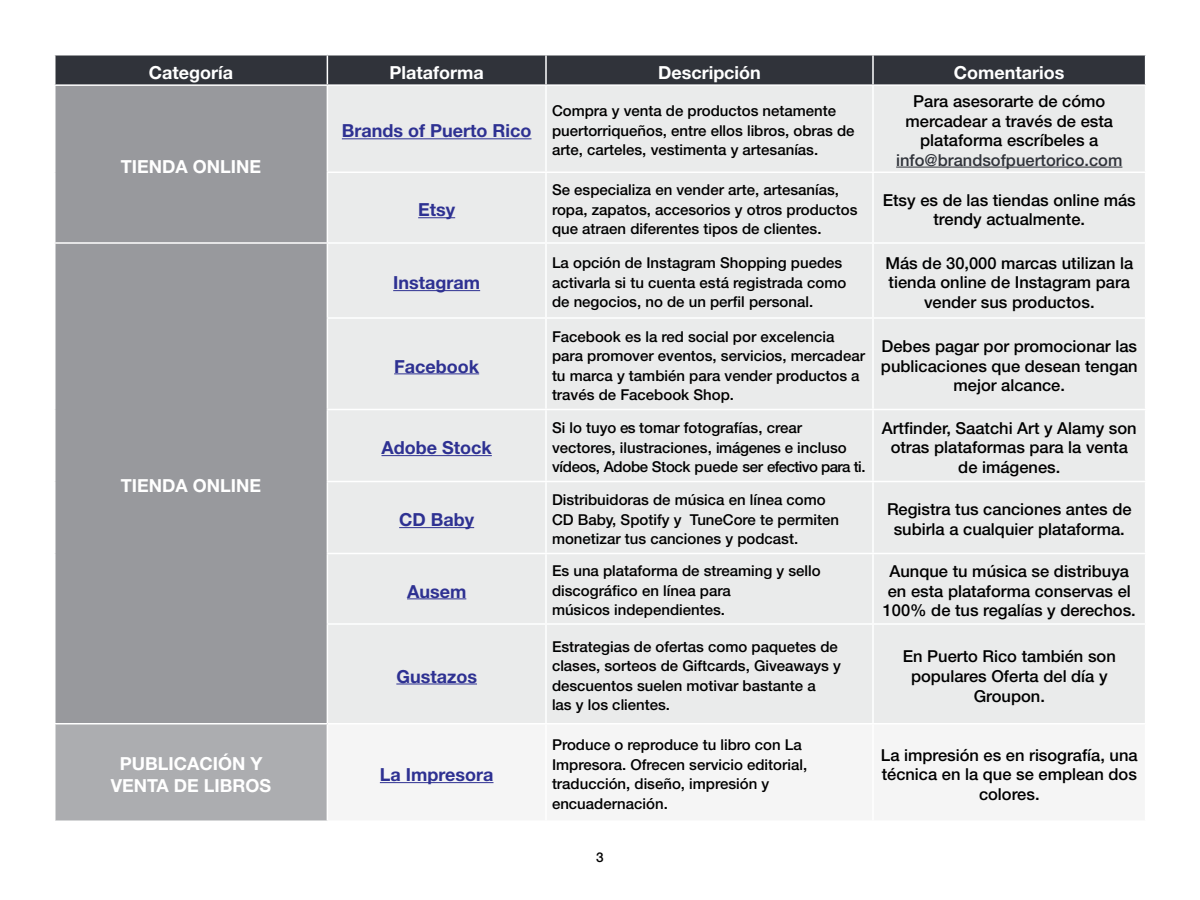
<style>
.page{position:relative;width:1200px;height:900px;background:#fff}
.page>*{position:absolute;margin:0;border:0;box-sizing:border-box;transform-origin:0 0}
.t1{font:700 18px/21.6px "Helvetica Neue";color:#fff;text-align:center}
.t2{font:700 18px "Helvetica Neue";color:#2e3192}
.t3{font:500 16.5px/19.8px "Helvetica Neue";color:#000;text-align:center}
.t4{font:500 16.5px "Helvetica Neue";color:#30333a}
.t5{font:500 15px/19.5px "Helvetica Neue";color:#000}
.t6{font:500 13.5px "Helvetica Neue";color:#000}
</style>
<div class="page">
<div style="left:56px;top:86px;width:271px;height:637px;background:#98999d"></div>
<div style="left:328px;top:86px;width:817px;height:637px;background:#eaebeb"></div>
<div style="left:55px;top:724px;width:272px;height:97px;background:#acadb0"></div>
<hr style="left:54px;top:242px;width:273px;height:2px;background:#fff">
<hr style="left:545px;top:86px;width:2px;height:86px;background:#fff">
<hr style="left:872px;top:86px;width:2px;height:86px;background:#fff">
<hr style="left:327px;top:172px;width:219px;height:1px;background:#fff">
<hr style="left:546px;top:172px;width:327px;height:1px;background:#fff">
<hr style="left:545px;top:173px;width:2px;height:69px;background:#fff">
<hr style="left:873px;top:172px;width:273px;height:1px;background:#fff">
<hr style="left:872px;top:173px;width:2px;height:69px;background:#fff">
<hr style="left:327px;top:242px;width:219px;height:2px;background:#fff">
<hr style="left:546px;top:242px;width:327px;height:2px;background:#fff">
<hr style="left:545px;top:244px;width:2px;height:73px;background:#fff">
<hr style="left:873px;top:242px;width:273px;height:2px;background:#fff">
<hr style="left:872px;top:244px;width:2px;height:73px;background:#fff">
<hr style="left:327px;top:317px;width:219px;height:2px;background:#fff">
<hr style="left:546px;top:317px;width:327px;height:2px;background:#fff">
<hr style="left:545px;top:319px;width:2px;height:90px;background:#fff">
<hr style="left:873px;top:317px;width:273px;height:2px;background:#fff">
<hr style="left:872px;top:319px;width:2px;height:90px;background:#fff">
<hr style="left:327px;top:409px;width:219px;height:1px;background:#fff">
<hr style="left:546px;top:409px;width:327px;height:1px;background:#fff">
<hr style="left:545px;top:410px;width:2px;height:71px;background:#fff">
<hr style="left:873px;top:409px;width:273px;height:1px;background:#fff">
<hr style="left:872px;top:410px;width:2px;height:71px;background:#fff">
<hr style="left:327px;top:481px;width:219px;height:1px;background:#fff">
<hr style="left:546px;top:481px;width:327px;height:1px;background:#fff">
<hr style="left:545px;top:482px;width:2px;height:71px;background:#fff">
<hr style="left:873px;top:481px;width:273px;height:1px;background:#fff">
<hr style="left:872px;top:482px;width:2px;height:71px;background:#fff">
<hr style="left:327px;top:553px;width:219px;height:1px;background:#fff">
<hr style="left:546px;top:553px;width:327px;height:1px;background:#fff">
<hr style="left:545px;top:554px;width:2px;height:69px;background:#fff">
<hr style="left:873px;top:553px;width:273px;height:1px;background:#fff">
<hr style="left:872px;top:554px;width:2px;height:69px;background:#fff">
<hr style="left:327px;top:623px;width:219px;height:2px;background:#fff">
<hr style="left:546px;top:623px;width:327px;height:2px;background:#fff">
<hr style="left:545px;top:625px;width:2px;height:98px;background:#fff">
<hr style="left:873px;top:623px;width:273px;height:2px;background:#fff">
<hr style="left:872px;top:625px;width:2px;height:98px;background:#fff">
<hr style="left:54px;top:724px;width:2px;height:96px;background:#fff">
<hr style="left:54px;top:820px;width:273px;height:2px;background:#fff">
<div style="left:55px;top:55px;width:1091px;height:29px;background:#30333a"></div>
<hr style="left:342px;top:138px;width:190px;height:1px;background:#2e3192">
<hr style="left:896px;top:167px;width:226px;height:1px;background:#30333a">
<hr style="left:418px;top:217px;width:37px;height:1px;background:#2e3192">
<hr style="left:393px;top:290px;width:87px;height:1px;background:#2e3192">
<hr style="left:394px;top:373px;width:85px;height:1px;background:#2e3192">
<hr style="left:382px;top:455px;width:110px;height:1px;background:#2e3192">
<hr style="left:399px;top:527px;width:75px;height:1px;background:#2e3192">
<hr style="left:407px;top:598px;width:59px;height:1px;background:#2e3192">
<hr style="left:396px;top:684px;width:81px;height:1px;background:#2e3192">
<hr style="left:380px;top:782px;width:114px;height:1px;background:#2e3192">
<p class="t1" style="left:149px;top:62px;width:86px">Categoría</p>
<p class="t1" style="left:390px;top:62px;width:96px">Plataforma</p>
<p class="t1" style="left:658px;top:62px;width:104px">Descripción</p>
<p class="t1" style="left:954px;top:62px;width:112px">Comentarios</p>
<p class="t1" style="left:121px;top:156px;width:142px">TIENDA ONLINE</p>
<p class="t1" style="left:121px;top:475px;width:142px">TIENDA ONLINE</p>
<p class="t1" style="left:111px;top:754px;width:162px">PUBLICACIÓN Y<br>VENTA DE LIBROS</p>
<p class="t2" style="left:342px;top:117px;width:191px">Brands of Puerto Rico</p>
<p class="t2" style="left:418px;top:196px;width:39px">Etsy</p>
<p class="t2" style="left:393px;top:269px;width:88px">Instagram</p>
<p class="t2" style="left:394px;top:352px;width:86px">Facebook</p>
<p class="t2" style="left:382px;top:434px;width:112px">Adobe Stock</p>
<p class="t2" style="left:399px;top:506px;width:77px">CD Baby</p>
<p class="t2" style="left:407px;top:577px;width:61px">Ausem</p>
<p class="t2" style="left:396px;top:662px;width:82px">Gustazos</p>
<p class="t2" style="left:380px;top:761px;width:115px">La Impresora</p>
<p class="t5" style="left:552px;top:101px;width:304px">Compra y venta de productos netamente puertorriqueños, entre ellos libros, obras de arte, carteles, vestimenta y artesanías.</p>
<p class="t3" style="left:906px;top:90px;width:209px">Para asesorarte de cómo mercadear a través de esta plataforma escríbeles a</p>
<p class="t4" style="left:896px;top:147px;width:228px">info@brandsofpuertorico.com</p>
<p class="t5" style="left:552px;top:180px;width:307px">Se especializa en vender arte, artesanías, ropa, zapatos, accesorios y otros productos que atraen diferentes tipos de clientes.</p>
<p class="t3" style="left:883px;top:189px;width:255px">Etsy es de las tiendas online más trendy actualmente.</p>
<p class="t5" style="left:552px;top:252px;width:296px">La opción de Instagram Shopping puedes activarla si tu cuenta está registrada como de negocios, no de un perfil personal.</p>
<p class="t3" style="left:885px;top:252px;width:249px">Más de 30,000 marcas utilizan la tienda online de Instagram para vender sus productos.</p>
<p class="t5" style="left:552px;top:326px;width:314px">Facebook es la red social por excelencia para promover eventos, servicios, mercadear tu marca y también para vender productos a través de Facebook Shop.</p>
<p class="t3" style="left:881px;top:335px;width:258px">Debes pagar por promocionar las publicaciones que desean tengan mejor alcance.</p>
<p class="t5" style="left:552px;top:417px;width:315px">Si lo tuyo es tomar fotografías, crear vectores, ilustraciones, imágenes e incluso vídeos, Adobe Stock puede ser efectivo para ti.</p>
<p class="t3" style="left:882px;top:417px;width:256px">Artfinder, Saatchi Art y Alamy son otras plataformas para la venta de imágenes.</p>
<p class="t5" style="left:552px;top:489px;width:289px">Distribuidoras de música en línea como<br>CD Baby, Spotify y TuneCore te permiten monetizar tus canciones y podcast.</p>
<p class="t3" style="left:887px;top:499px;width:246px">Registra tus canciones antes de subirla a cualquier plataforma.</p>
<p class="t5" style="left:552px;top:561px;width:270px">Es una plataforma de streaming y sello discográfico en línea para<br>músicos independientes.</p>
<p class="t3" style="left:883px;top:560px;width:255px">Aunque tu música se distribuya en esta plataforma conservas el<br>100% de tus regalías y derechos.</p>
<p class="t5" style="left:552px;top:636px;width:291px">Estrategias de ofertas como paquetes de clases, sorteos de Giftcards, Giveaways y descuentos suelen motivar bastante a<br>las y los clientes.</p>
<p class="t3" style="left:903px;top:645px;width:215px">En Puerto Rico también son populares Oferta del día y<br>Groupon.</p>
<p class="t5" style="left:552px;top:735px;width:257px">Produce o reproduce tu libro con La<br>Impresora. Ofrecen servicio editorial, traducción, diseño, impresión y encuadernación.</p>
<p class="t3" style="left:881px;top:744px;width:258px">La impresión es en risografía, una técnica en la que se emplean dos colores.</p>
<p class="t6" style="left:596px;top:846px;width:9px">3</p>
</div>
